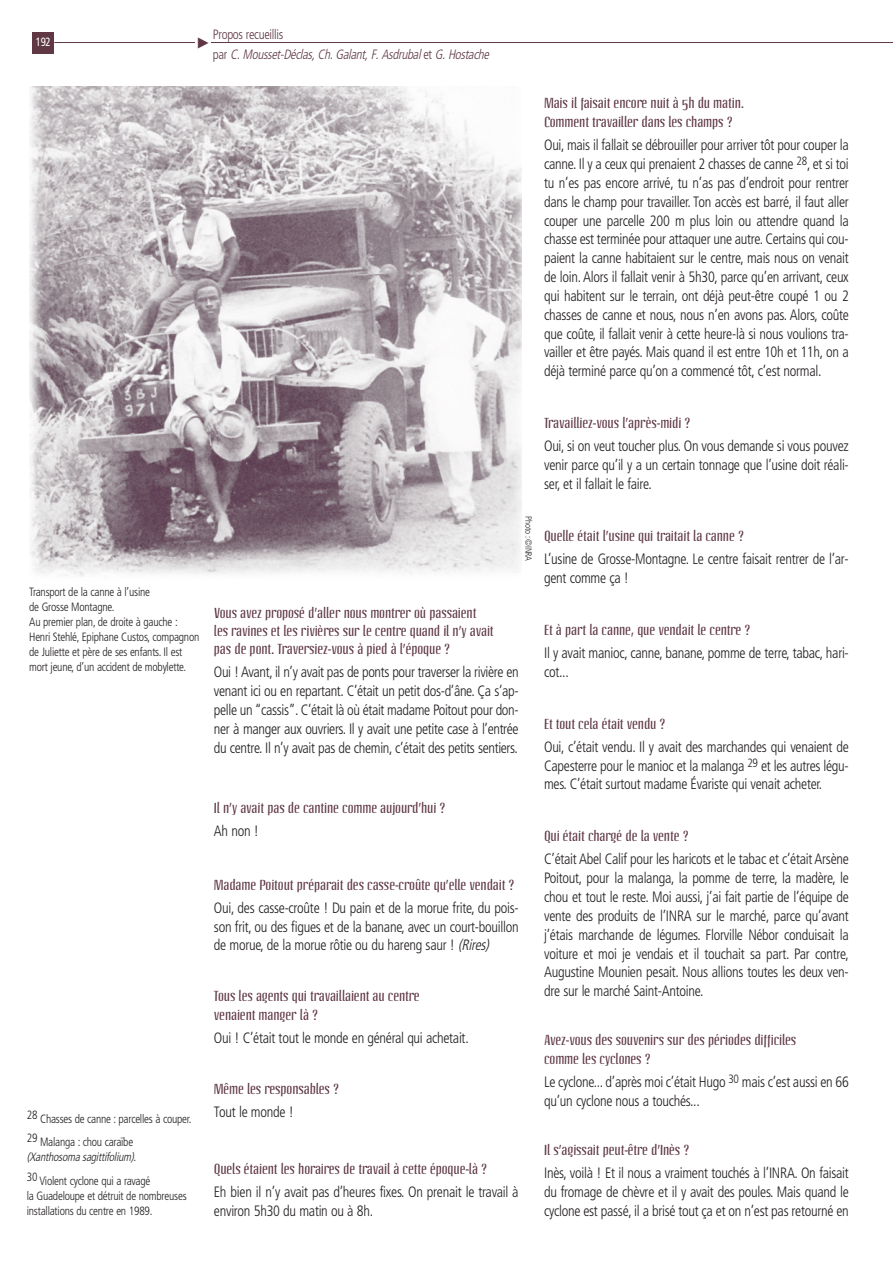
<style>
.page{position:relative;width:893px;height:1263px;background:#fff}
.page>*{position:absolute;margin:0;border:0;box-sizing:border-box;transform-origin:0 0}
.t1{font:300 condensed 15px/18.8px "Frutiger";letter-spacing:-.02em;color:#231f20;text-align:justify;scale:.95 1}
.t2{font:14.25px/18px "Linotype Octane";letter-spacing:-.01em;color:#5f3844}
.t3{font:italic 300 condensed 13.5px/19.5px "Frutiger";color:#5f3844;scale:.95 1}
.t4{font:300 condensed 12px/15px "Frutiger";letter-spacing:-.02em;color:#231f20;scale:.95 1}
.t5{font:condensed 12px "Frutiger";color:#fff;scale:.9 1}
.t6{font:300 condensed 9px "Frutiger";letter-spacing:-.025em;color:#231f20;scale:.95 1}
.s1{font-style:italic}
.s2{font-style:normal}
</style>
<div class="page">
<hr style="left:54px;top:42px;width:838px;height:1px;background:#5f3844">
<div style="left:195px;top:28px;width:16px;height:30px;background:#fff"></div>
<div style="left:33px;top:32px;width:21px;height:22px;background:#5f3844"></div>
<img style="left:29px;top:86px;width:492px;height:490px">
<p class="t5" style="left:36px;top:37px;width:18px">192</p>
<p class="t4" style="left:29px;top:585px;width:181px">Transport de la canne à l’usine<br>de Grosse Montagne.<br>Au premier plan, de droite à gauche :<br>Henri Stehlé, Epiphane Custos, compagnon de Juliette et père de ses enfants. Il est mort jeune, d’un accident de mobylette.</p>
<p class="t4" style="left:27px;top:1108px;width:175px;line-height:23.5px">28 Chasses de canne : parcelles à couper.<br>29 Malanga : chou caraïbe</p>
<p class="t4" style="left:27px;top:1146px;width:132px;line-height:23.5px"><span class="s1">(Xanthosoma sagittifolium)</span>.<br>30 Violent cyclone qui a ravagé</p>
<p class="t4" style="left:27px;top:1189px;width:170px">la Guadeloupe et détruit de nombreuses installations du centre en 1989.</p>
<p class="t3" style="left:213px;top:26px;width:295px"><span class="s2">Propos recueillis<br>p a r</span> C.Mousset-Déclas,Ch.Galant,F.Asdrubal<span class="s2">e t</span> G.Hostache</p>
<p class="t6" style="left:532px;top:516px;width:49px;rotate:90deg">Photo : ©INRA</p>
<p class="t2" style="left:214px;top:605px;width:281px">Vous avez proposé d’aller nous montrer où passaient les ravines et les rivières sur le centre quand il n’y avait pas de pont. Traversiez-vous à pied à l’époque ?</p>
<p class="t1" style="left:214px;top:664px;width:322px">Oui ! Avant, il n’y avait pas de ponts pour traverser la rivière en venant ici ou en repartant. C’était un petit dos-d’âne. Ça s’ap&shy;pelle un “cassis”. C’était là où était madame Poitout pour don&shy;ner à manger aux ouvriers. Il y avait une petite case à l’entrée du centre. Il n’y avait pas de chemin, c’était des petits sentiers.</p>
<p class="t2" style="left:214px;top:799px;width:233px">Il n’y avait pas de cantine comme aujourd’hui ?</p>
<p class="t1" style="left:214px;top:822px;width:49px">Ah non !</p>
<p class="t2" style="left:214px;top:876px;width:302px">Madame Poitout préparait des casse-croûte qu’elle vendait ?</p>
<p class="t1" style="left:214px;top:899px;width:322px">Oui, des casse-croûte ! Du pain et de la morue frite, du pois&shy;son frit, ou des figues et de la banane, avec un court-bouillon de morue, de la morue rôtie ou du hareng saur ! <span class="s1">(Rires)</span></p>
<p class="t2" style="left:214px;top:988px;width:207px">Tous les agents qui travaillaient au centre venaient manger là ?</p>
<p class="t1" style="left:214px;top:1029px;width:270px">Oui ! C’était tout le monde en général qui achetait.</p>
<p class="t2" style="left:214px;top:1081px;width:127px">Même les responsables ?</p>
<p class="t1" style="left:214px;top:1104px;width:85px">Tout le monde !</p>
<p class="t2" style="left:214px;top:1160px;width:275px">Quels étaient les horaires de travail à cette époque-là ?</p>
<p class="t1" style="left:214px;top:1183px;width:322px">Eh bien il n’y avait pas d’heures fixes. On prenait le travail à environ 5h30 du matin ou à 8h.</p>
<p class="t2" style="left:544px;top:94px;width:201px;line-height:18.8px">Mais il faisait encore nuit à 5h du matin.<br>Comment travailler dans les champs ?</p>
<p class="t1" style="left:544px;top:137px;width:322px">Oui, mais il fallait se débrouiller pour arriver tôt pour couper la canne. Il y a ceux qui prenaient 2 chasses de canne <sup>28</sup>, et si toi tu n’es pas encore arrivé, tu n’as pas d’endroit pour rentrer dans le champ pour travailler. Ton accès est barré, il faut aller couper une parcelle 200 m plus loin ou attendre quand la chasse est terminée pour attaquer une autre. Certains qui cou&shy;paient la canne habitaient sur le centre, mais nous on venait de loin. Alors il fallait venir à 5h30, parce qu’en arrivant, ceux qui habitent sur le terrain, ont déjà peut-être coupé 1 ou 2 chasses de canne et nous, nous n’en avons pas. Alors, coûte que coûte, il fallait venir à cette heure-là si nous voulions tra&shy;vailler et être payés. Mais quand il est entre 10h et 11h, on a déjà terminé parce qu’on a commencé tôt, c’est normal.</p>
<p class="t2" style="left:544px;top:415px;width:148px">Travailliez-vous l’après-midi ?</p>
<p class="t1" style="left:544px;top:438px;width:322px">Oui, si on veut toucher plus. On vous demande si vous pouvez venir parce qu’il y a un certain tonnage que l’usine doit réali&shy;ser, et il fallait le faire.</p>
<p class="t2" style="left:544px;top:527px;width:202px">Quelle était l’usine qui traitait la canne ?</p>
<p class="t1" style="left:544px;top:551px;width:322px">L’usine de Grosse-Montagne. Le centre faisait rentrer de l’ar&shy;gent comme ça !</p>
<p class="t2" style="left:544px;top:621px;width:208px">Et à part la canne, que vendait le centre ?</p>
<p class="t1" style="left:544px;top:644px;width:322px">Il y avait manioc, canne, banane, pomme de terre, tabac, hari&shy;cot...</p>
<p class="t2" style="left:544px;top:715px;width:123px">Et tout cela était vendu ?</p>
<p class="t1" style="left:544px;top:738px;width:322px">Oui, c’était vendu. Il y avait des marchandes qui venaient de Capesterre pour le manioc et la malanga <sup>29</sup> et les autres légu&shy;mes. C’était surtout madame Évariste qui venait acheter.</p>
<p class="t2" style="left:544px;top:828px;width:146px">Qui était chargé de la vente ?</p>
<p class="t1" style="left:544px;top:851px;width:322px">C’était Abel Calif pour les haricots et le tabac et c’était Arsène Poitout, pour la malanga, la pomme de terre, la madère, le chou et tout le reste. Moi aussi, j’ai fait partie de l’équipe de vente des produits de l’INRA sur le marché, parce qu’avant j’étais marchande de légumes. Florville Nébor conduisait la voiture et moi je vendais et il touchait sa part. Par contre, Augustine Mounien pesait. Nous allions toutes les deux ven&shy;dre sur le marché Saint-Antoine.</p>
<p class="t2" style="left:544px;top:1031px;width:254px;line-height:18.8px">Avez-vous des souvenirs sur des périodes difficiles comme les cyclones ?</p>
<p class="t1" style="left:544px;top:1074px;width:322px">Le cyclone... d’après moi c’était Hugo <sup>30</sup> mais c’est aussi en 66 qu’un cyclone nous a touchés...</p>
<p class="t2" style="left:544px;top:1141px;width:147px">Il s’agissait peut-être d’Inès ?</p>
<p class="t1" style="left:544px;top:1165px;width:322px">Inès, voilà ! Et il nous a vraiment touchés à l’INRA. On faisait du fromage de chèvre et il y avait des poules. Mais quand le cyclone est passé, il a brisé tout ça et on n’est pas retourné en</p>
</div>
